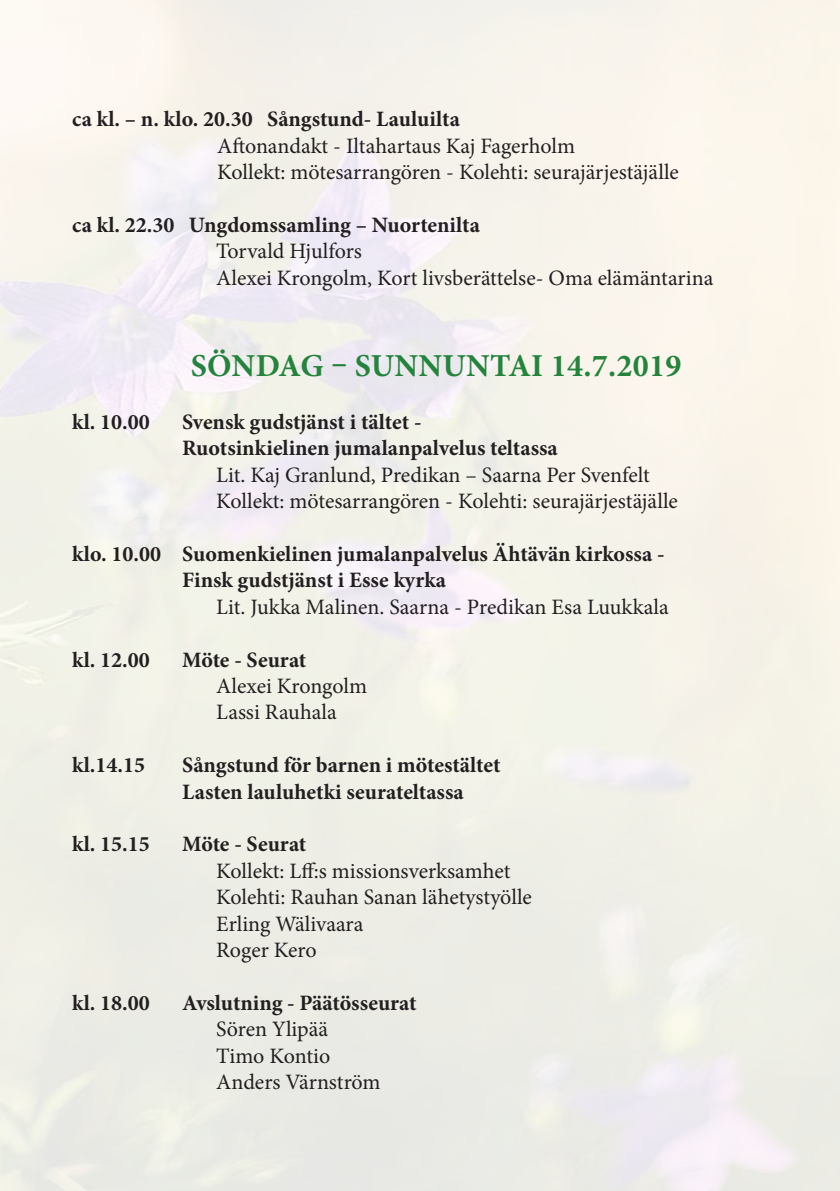
<style>
.page{position:relative;width:840px;height:1191px;background:#fff}
.page>*{position:absolute;margin:0;border:0;box-sizing:border-box;transform-origin:0 0}
.t1{font:700 32px "Minion Pro";letter-spacing:.01em;color:#24843c}
.t2{font:22px/26.4px "Minion Pro";letter-spacing:-.005em;color:#231f20}
.t3{font:700 22px/26.4px "Minion Pro";color:#231f20}
</style>
<div class="page">
<p class="t3" style="left:72px;top:106px;width:389px">ca kl. – n. klo. 20.30 Sångstund- Lauluilta</p>
<p class="t2" style="left:217px;top:133px;width:463px">Aftonandakt - Iltahartaus Kaj Fagerholm<br>Kollekt: mötesarrangören - Kolehti: seurajärjestäjälle</p>
<p class="t3" style="left:72px;top:211px;width:409px">ca kl. 22.30 Ungdomssamling – Nuortenilta</p>
<p class="t2" style="left:216px;top:238px;width:498px">Torvald Hjulfors<br>Alexei Krongolm, Kort livsberättelse- Oma elämäntarina</p>
<h1 class="t1" style="left:191px;top:343px;width:492px">SÖNDAG – SUNNUNTAI 14.7.2019</h1>
<p class="t3" style="left:72px;top:408px;width:79px">kl. 10.00</p>
<p class="t3" style="left:182px;top:408px;width:377px">Svensk gudstjänst i tältet -<br>Ruotsinkielinen jumalanpalvelus teltassa</p>
<p class="t2" style="left:216px;top:461px;width:463px">Lit. Kaj Granlund, Predikan – Saarna Per Svenfelt<br>Kollekt: mötesarrangören - Kolehti: seurajärjestäjälle</p>
<p class="t3" style="left:182px;top:540px;width:484px;text-indent:-110px">klo. 10.00 Suomenkielinen jumalanpalvelus Ähtävän kirkossa -<br>Finsk gudstjänst i Esse kyrka</p>
<p class="t2" style="left:216px;top:593px;width:454px">Lit. Jukka Malinen. Saarna - Predikan Esa Luukkala</p>
<p class="t3" style="left:72px;top:646px;width:79px">kl. 12.00</p>
<p class="t3" style="left:182px;top:646px;width:126px">Möte - Seurat</p>
<p class="t2" style="left:216px;top:673px;width:152px">Alexei Krongolm<br>Lassi Rauhala</p>
<p class="t3" style="left:72px;top:751px;width:74px">kl.14.15</p>
<p class="t3" style="left:182px;top:751px;width:320px">Sångstund för barnen i mötestältet<br>Lasten lauluhetki seurateltassa</p>
<p class="t3" style="left:72px;top:831px;width:79px">kl. 15.15</p>
<p class="t3" style="left:182px;top:831px;width:126px">Möte - Seurat</p>
<p class="t2" style="left:216px;top:857px;width:317px">Kollekt: Lff:s missionsverksamhet<br>Kolehti: Rauhan Sanan lähetystyölle<br>Erling Wälivaara<br>Roger Kero</p>
<p class="t3" style="left:72px;top:989px;width:79px">kl. 18.00</p>
<p class="t3" style="left:182px;top:989px;width:236px">Avslutning - Päätösseurat</p>
<p class="t2" style="left:216px;top:1016px;width:166px">Sören Ylipää<br>Timo Kontio<br>Anders Värnström</p>
</div>
